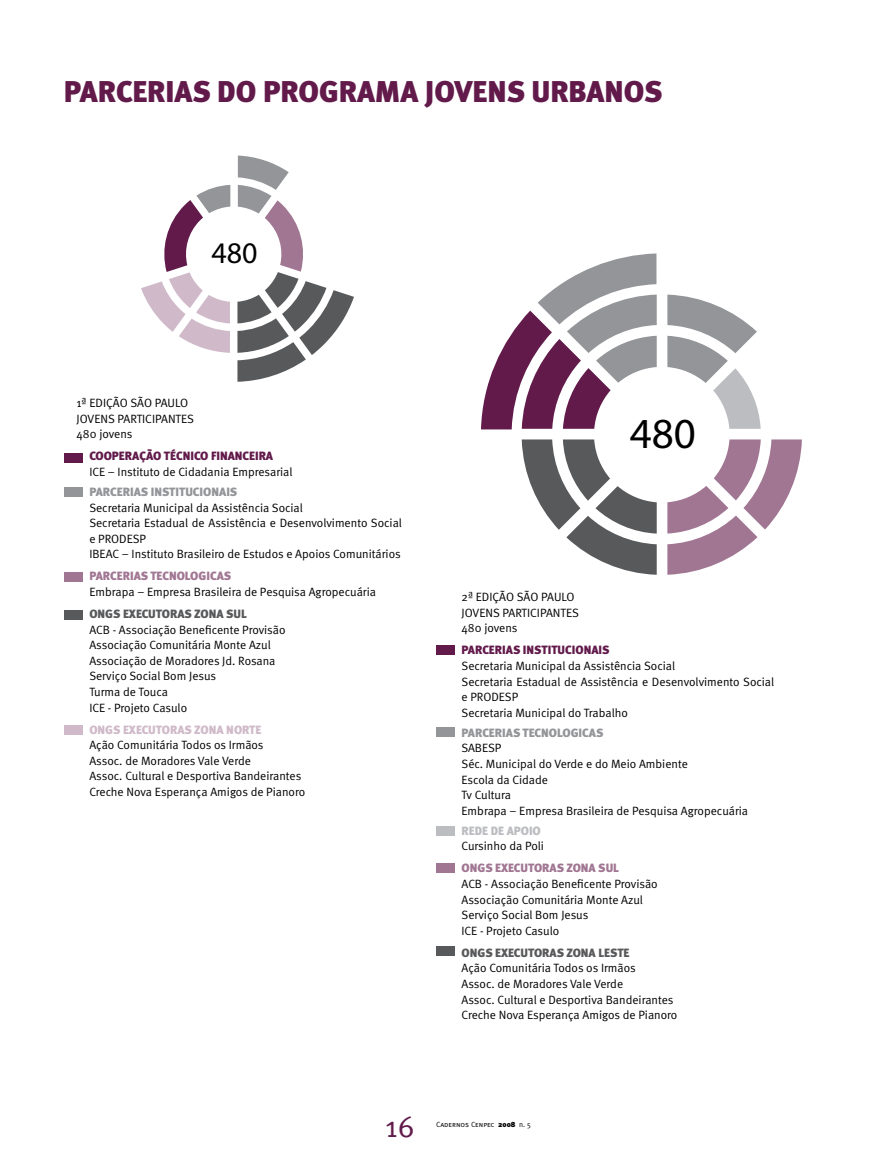
<style>
.page{position:relative;width:872px;height:1170px;background:#fff}
.page>*{position:absolute;margin:0;border:0;box-sizing:border-box;transform-origin:0 0}
.t1{font:42.9px "Myriad Pro";color:#000}
.t2{font:900 30px "Meta";color:#621a4b}
.t3{font:30px "Myriad Pro";color:#000}
.t4{font:30px "Meta Normal";color:#621a4b}
.t5{font:12px/15.6px "Meta Normal";color:#000}
.t6{font:900 12px "Meta";color:#621a4b}
.t7{font:900 12px "Meta";color:#939598}
.t8{font:900 12px "Meta";color:#58595b}
.t9{font:900 12px "Meta";color:#a17693}
.t10{font:900 12px "Meta";color:#d0bac9}
.t11{font:900 12px "Meta";color:#bcbdc0}
.t12{font:7.5px "Meta Normal Caps";color:#000}
.s1{font-family:"Meta Black Caps"}
.s2{font-family:"Meta Normal"}
</style>
<div class="page">
<div style="left:64px;top:453px;width:18px;height:10px;background:#621a4b"></div>
<div style="left:64px;top:487px;width:18px;height:10px;background:#939598"></div>
<div style="left:64px;top:572px;width:18px;height:9px;background:#a17693"></div>
<div style="left:64px;top:610px;width:18px;height:10px;background:#58595b"></div>
<div style="left:64px;top:725px;width:18px;height:10px;background:#d0bac9"></div>
<svg style="left:141px;top:155px;width:213px;height:227px"></svg>
<svg style="left:667px;top:439px;width:135px;height:135px"></svg>
<svg style="left:522px;top:439px;width:134px;height:135px"></svg>
<svg style="left:667px;top:294px;width:93px;height:135px"></svg>
<svg style="left:481px;top:253px;width:175px;height:176px"></svg>
<div style="left:436px;top:946px;width:19px;height:10px;background:#58595b"></div>
<div style="left:436px;top:645px;width:19px;height:10px;background:#621a4b"></div>
<div style="left:436px;top:727px;width:19px;height:10px;background:#939598"></div>
<div style="left:436px;top:863px;width:19px;height:10px;background:#a17693"></div>
<div style="left:436px;top:825px;width:19px;height:10px;background:#bcbdc0"></div>
<h2 class="t2" style="left:64px;top:74px;width:34px">PARCERIAS</h2>
<h2 class="t2" style="left:217px;top:74px;width:84px">DO PROGRAMA</h2>
<h2 class="t2" style="left:425px;top:74px;width:28px">JOVENS</h2>
<h2 class="t2" style="left:531px;top:74px;width:39px">URBANOS</h2>
<h2 class="t3" style="left:211px;top:234px;width:48px">480</h2>
<p class="t5" style="left:77px;top:395px;width:119px">1ª EDIÇÃO SÃO PAULO<br>JOVENS PARTICIPANTES<br>480 jovens</p>
<p class="t6" style="left:89px;top:449px;width:15px">COOPERA</p>
<p class="t6" style="left:139px;top:449px;width:45px">ÇÃO TÉCNICO</p>
<p class="t6" style="left:211px;top:449px;width:13px">FINANCEIRA</p>
<p class="t5" style="left:89px;top:464px;width:205px">ICE – Instituto de Cidadania Empresarial</p>
<p class="t7" style="left:89px;top:484px;width:14px">PARCERIAS</p>
<p class="t7" style="left:151px;top:484px;width:11px">INSTITUCIONAIS</p>
<p class="t5" style="left:89px;top:499px;width:314px">Secretaria Municipal da Assistência Social<br>Secretaria Estadual de Assistência e Desenvolvimento Social e PRODESP<br>IBEAC – Instituto Brasileiro de Estudos e Apoios Comunitários</p>
<p class="t9" style="left:89px;top:569px;width:143px">PARCERIAS TECNOLOGICAS</p>
<p class="t5" style="left:89px;top:584px;width:288px">Embrapa – Empresa Brasileira de Pesquisa Agropecuária</p>
<p class="t8" style="left:89px;top:606px;width:159px">ONGS EXECUTORAS ZONA SUL</p>
<p class="t5" style="left:89px;top:621px;width:198px">ACB - Associação Beneficente Provisão<br>Associação Comunitária Monte Azul<br>Associação de Moradores Jd. Rosana<br>Serviço Social Bom Jesus<br>Turma de Touca<br>ICE - Projeto Casulo</p>
<p class="t10" style="left:89px;top:722px;width:174px">ONGS EXECUTORAS ZONA NORTE</p>
<p class="t5" style="left:89px;top:737px;width:217px">Ação Comunitária Todos os Irmãos<br>Assoc. de Moradores Vale Verde<br>Assoc. Cultural e Desportiva Bandeirantes Creche Nova Esperança Amigos de Pianoro</p>
<h1 class="t1" style="left:630px;top:407px;width:68px">480</h1>
<p class="t5" style="left:461px;top:589px;width:119px">2ª EDIÇÃO SÃO PAULO<br>JOVENS PARTICIPANTES<br>480 jovens</p>
<p class="t6" style="left:461px;top:643px;width:150px">PARCERIAS INSTITUCIONAIS</p>
<p class="t5" style="left:461px;top:658px;width:314px">Secretaria Municipal da Assistência Social<br>Secretaria Estadual de Assistência e Desenvolvimento Social e PRODESP<br>Secretaria Municipal do Trabalho</p>
<p class="t7" style="left:461px;top:725px;width:143px">PARCERIAS TECNOLOGICAS</p>
<p class="t5" style="left:461px;top:740px;width:288px">SABESP<br>Séc. Municipal do Verde e do Meio Ambiente<br>Escola da Cidade<br>Tv Cultura<br>Embrapa – Empresa Brasileira de Pesquisa Agropecuária</p>
<p class="t11" style="left:461px;top:823px;width:81px">REDE DE APOIO</p>
<p class="t5" style="left:461px;top:838px;width:84px">Cursinho da Poli</p>
<p class="t9" style="left:461px;top:860px;width:159px">ONGS EXECUTORAS ZONA SUL</p>
<p class="t5" style="left:461px;top:875px;width:198px">ACB - Associação Beneficente Provisão<br>Associação Comunitária Monte Azul<br>Serviço Social Bom Jesus<br>ICE - Projeto Casulo</p>
<p class="t8" style="left:461px;top:945px;width:169px">ONGS EXECUTORAS ZONA LESTE</p>
<p class="t5" style="left:461px;top:960px;width:217px">Ação Comunitária Todos os Irmãos<br>Assoc. de Moradores Vale Verde<br>Assoc. Cultural e Desportiva Bandeirantes Creche Nova Esperança Amigos de Pianoro</p>
<h2 class="t4" style="left:385px;top:1109px;width:28px">16</h2>
<p class="t12" style="left:436px;top:1120px;width:96px">Cadernos Cenpec <span class="s1">2008</span> <span class="s2">n</span>. 5</p>
</div>
